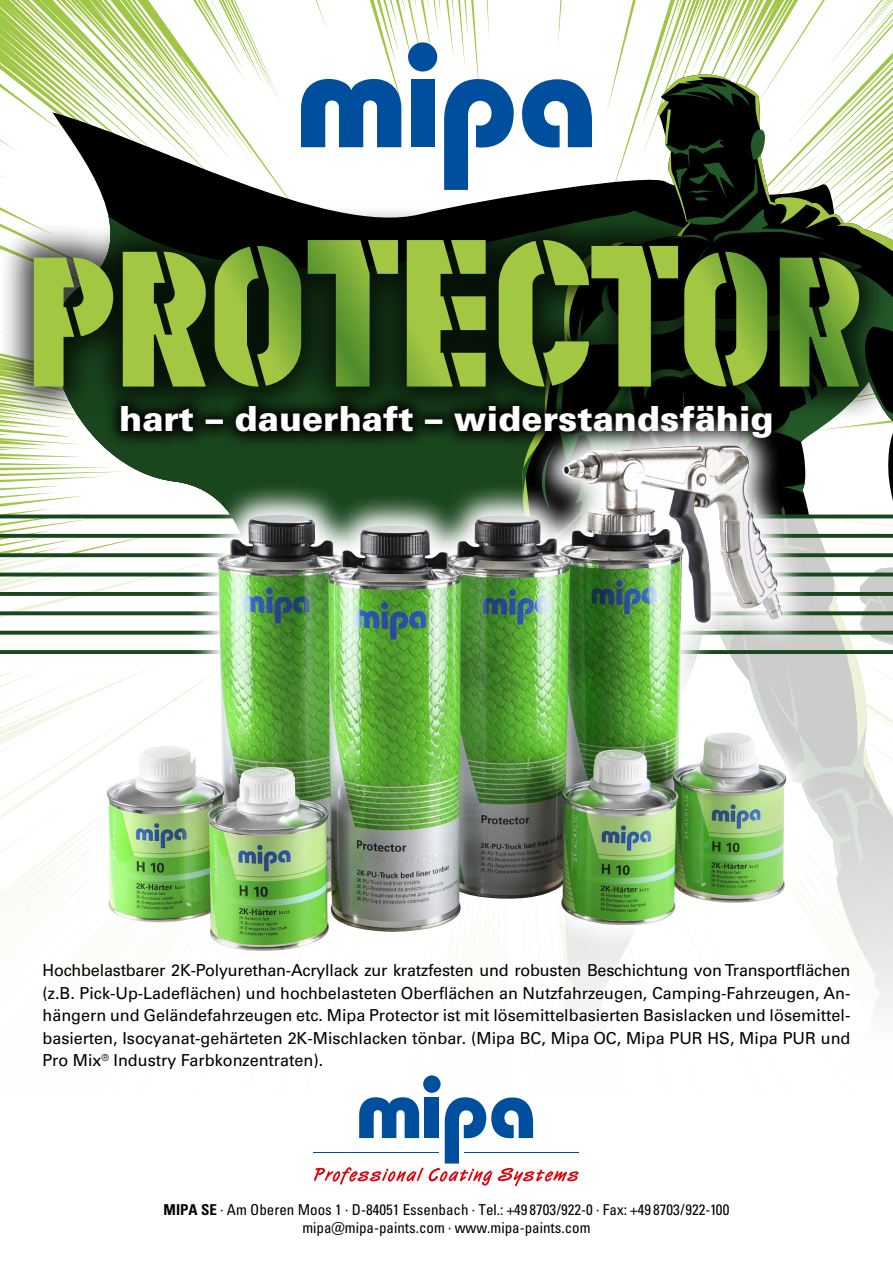
<style>
.page{position:relative;width:893px;height:1263px;background:#fff}
.page>*{position:absolute;margin:0;border:0;box-sizing:border-box;transform-origin:0 0}
.t1{font:900 34.65px "Univers LTCYR 75";color:#fff}
.t2{font:16.5px/22.5px "Univers LT Pro 55 Roman";color:#000;text-align:justify}
.t3{font:condensed 15px/18px "Univers LTCYR 57";color:#000;text-align:center}
.s1{font-family:"Univers LTCYR 67 Bold Cond";font-stretch:normal}
</style>
<div class="page">
<img style="left:0;top:0;width:893px;height:1186px">
<h1 class="t1" style="left:119px;top:395px;width:656px">hart – dauerhaft – widerstandsfähig</h1>
<p class="t2" style="left:43px;top:959px;width:809px">Hochbelastbarer 2K-Polyurethan-Acryllack zur kratzfesten und robusten Beschichtung von Transportflächen (z.B. Pick-Up-Ladeflächen) und hochbelasteten Oberflächen an Nutzfahrzeugen, Camping-Fahrzeugen, An&shy;hängern und Geländefahrzeugen etc. Mipa Protector ist mit lösemittelbasierten Basislacken und lösemittel&shy;basierten, Isocyanat-gehärteten 2K-Mischlacken tönbar. (Mipa BC, Mipa OC, Mipa PUR HS, Mipa PUR und Pro Mix<sup>®</sup> Industry Farbkonzentraten).</p>
<p class="t3" style="left:164px;top:1200px;width:567px"><span class="s1">MIPA SE</span> · Am Oberen Moos 1 · D-84051 Essenbach · Tel.: +49 8703/922-0 · Fax: +49 8703/922-100 mipa@mipa-paints.com · www.mipa-paints.com</p>
</div>
